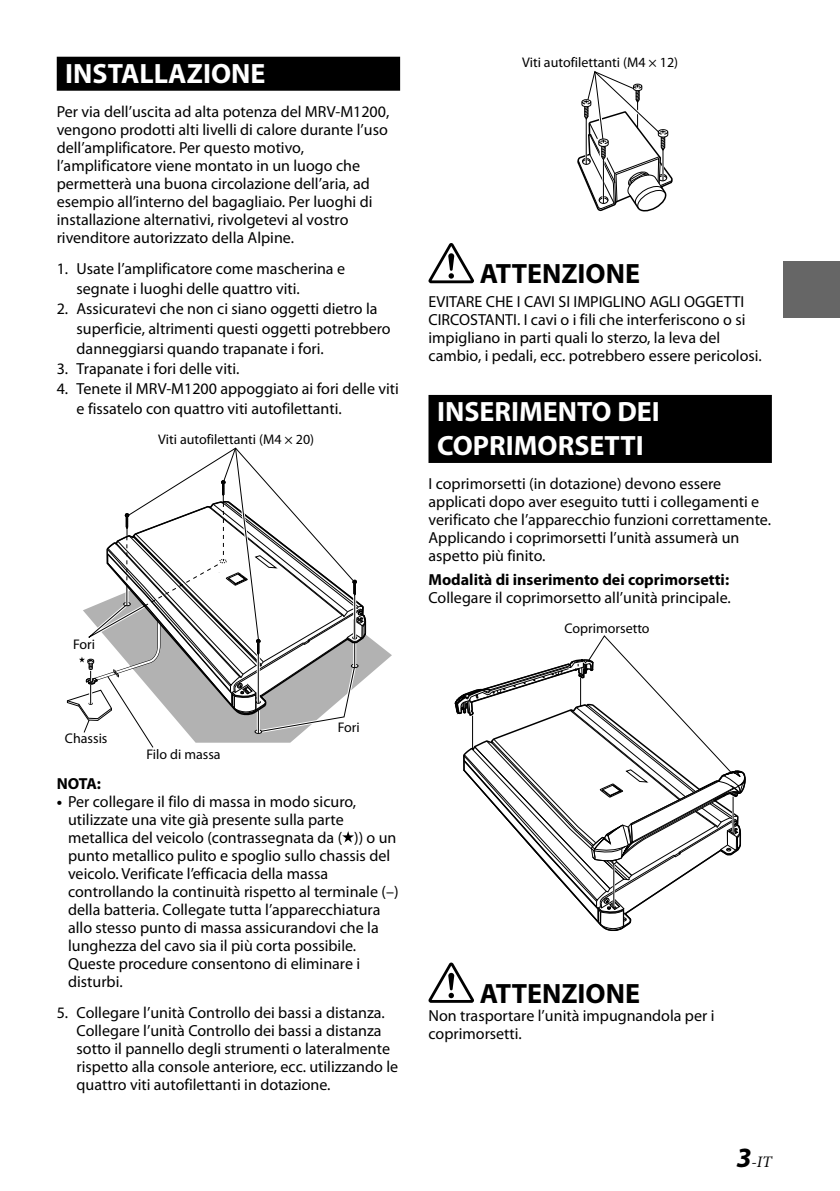
<style>
.page{position:relative;width:840px;height:1191px;background:#fff}
.page>*{position:absolute;margin:0;border:0;box-sizing:border-box;transform-origin:0 0}
.t1{font:700 28px/34px "Myriad Pro";color:#fff}
.t2{font:700 28px "Myriad Pro";color:#000}
.t3{font:16px/18px "Myriad Pro";color:#000}
.t4{font:700 16px "Myriad Pro";color:#000}
.t5{font:italic 16px "Minion Pro";color:#000}
.t6{font:14px "Myriad Pro";color:#000}
.s1{font-weight:700}
.s2{font-family:"Myriad Pro";font-weight:700;font-size:28px}
</style>
<div class="page">
<div style="left:782px;top:261px;width:57px;height:56px;background:#666"></div>
<div style="left:57px;top:57px;width:343px;height:34px;background:#000"></div>
<svg style="left:366px;top:620px;width:26px;height:58px"></svg>
<svg style="left:66px;top:447px;width:300px;height:301px"></svg>
<svg style="left:342px;top:831px;width:12px;height:11px"></svg>
<div style="left:428px;top:395px;width:343px;height:68px;background:#000"></div>
<svg style="left:577px;top:71px;width:96px;height:140px"></svg>
<svg style="left:428px;top:243px;width:45px;height:40px"></svg>
<svg style="left:454px;top:635px;width:291px;height:296px"></svg>
<svg style="left:428px;top:962px;width:45px;height:40px"></svg>
<h1 class="t1" style="left:65px;top:59px;width:201px">INSTALLAZIONE</h1>
<p class="t3" style="left:57px;top:104px;width:334px">Per via dell’uscita ad alta potenza del MRV-M1200, vengono prodotti alti livelli di calore durante l’uso dell’amplificatore. Per questo motivo, l’amplificatore viene montato in un luogo che permetterà una buona circolazione dell’aria, ad esempio all’interno del bagagliaio. Per luoghi di installazione alternativi, rivolgetevi al vostro rivenditore autorizzato della Alpine.</p>
<p class="t3" style="left:77px;top:260px;width:270px;line-height:20px;text-indent:-20px">1. Usate l’amplificatore come mascherina e segnate i luoghi delle quattro viti.</p>
<p class="t3" style="left:77px;top:300px;width:315px;line-height:20px;text-indent:-20px">2. Assicuratevi che non ci siano oggetti dietro la superficie, altrimenti questi oggetti potrebbero danneggiarsi quando trapanate i fori.</p>
<p class="t3" style="left:57px;top:361px;width:184px">3. Trapanate i fori delle viti.</p>
<p class="t3" style="left:77px;top:380px;width:323px;line-height:20px;text-indent:-20px">4. Tenete il MRV-M1200 appoggiato ai fori delle viti e fissatelo con quattro viti autofilettanti.</p>
<p class="t6" style="left:158px;top:434px;width:157px">Viti autofilettanti (M4 × 20)</p>
<p class="t6" style="left:73px;top:639px;width:23px">Fori</p>
<p class="t6" style="left:65px;top:732px;width:44px">Chassis</p>
<p class="t6" style="left:146px;top:749px;width:76px">Filo di massa</p>
<p class="t6" style="left:337px;top:722px;width:23px">Fori</p>
<p class="t4" style="left:57px;top:777px;width:46px">NOTA:</p>
<p class="t3" style="left:68px;top:793px;width:332px;text-indent:-11px"><span class="s1">•</span> Per collegare il filo di massa in modo sicuro, utilizzate una vite già presente sulla parte metallica del veicolo (contrassegnata da ( )) o un punto metallico pulito e spoglio sullo chassis del veicolo. Verificate l’efficacia della massa controllando la continuità rispetto al terminale (–) della batteria. Collegate tutta l’apparecchiatura allo stesso punto di massa assicurandovi che la lunghezza del cavo sia il più corta possibile.<br>Queste procedure consentono di eliminare i disturbi.</p>
<p class="t3" style="left:77px;top:1004px;width:323px;text-indent:-20px">5. Collegare l’unità Controllo dei bassi a distanza.<br>Collegare l’unità Controllo dei bassi a distanza sotto il pannello degli strumenti o lateralmente rispetto alla console anteriore, ecc. utilizzando le quattro viti autofilettanti in dotazione.</p>
<p class="t6" style="left:522px;top:57px;width:157px">Viti autofilettanti (M4 × 12)</p>
<h1 class="t2" style="left:479px;top:263px;width:162px">ATTENZIONE</h1>
<p class="t3" style="left:428px;top:294px;width:335px">EVITARE CHE I CAVI SI IMPIGLINO AGLI OGGETTI CIRCOSTANTI. I cavi o i fili che interferiscono o si impigliano in parti quali lo sterzo, la leva del cambio, i pedali, ecc. potrebbero essere pericolosi.</p>
<h1 class="t1" style="left:437px;top:397px;width:224px">INSERIMENTO DEI<br>COPRIMORSETTI</h1>
<p class="t3" style="left:428px;top:476px;width:344px">I coprimorsetti (in dotazione) devono essere applicati dopo aver eseguito tutti i collegamenti e verificato che l’apparecchio funzioni correttamente.<br>Applicando i coprimorsetti l’unità assumerà un aspetto più finito.</p>
<p class="t4" style="left:428px;top:573px;width:302px">Modalità di inserimento dei coprimorsetti:</p>
<p class="t3" style="left:428px;top:589px;width:304px">Collegare il coprimorsetto all’unità principale.</p>
<p class="t6" style="left:564px;top:622px;width:86px">Coprimorsetto</p>
<h1 class="t2" style="left:479px;top:982px;width:162px">ATTENZIONE</h1>
<p class="t3" style="left:428px;top:1007px;width:287px">Non trasportare l’unità impugnandola per i coprimorsetti.</p>
<p class="t5" style="left:736px;top:1151px;width:37px"><span class="s2">3</span>-IT</p>
</div>
